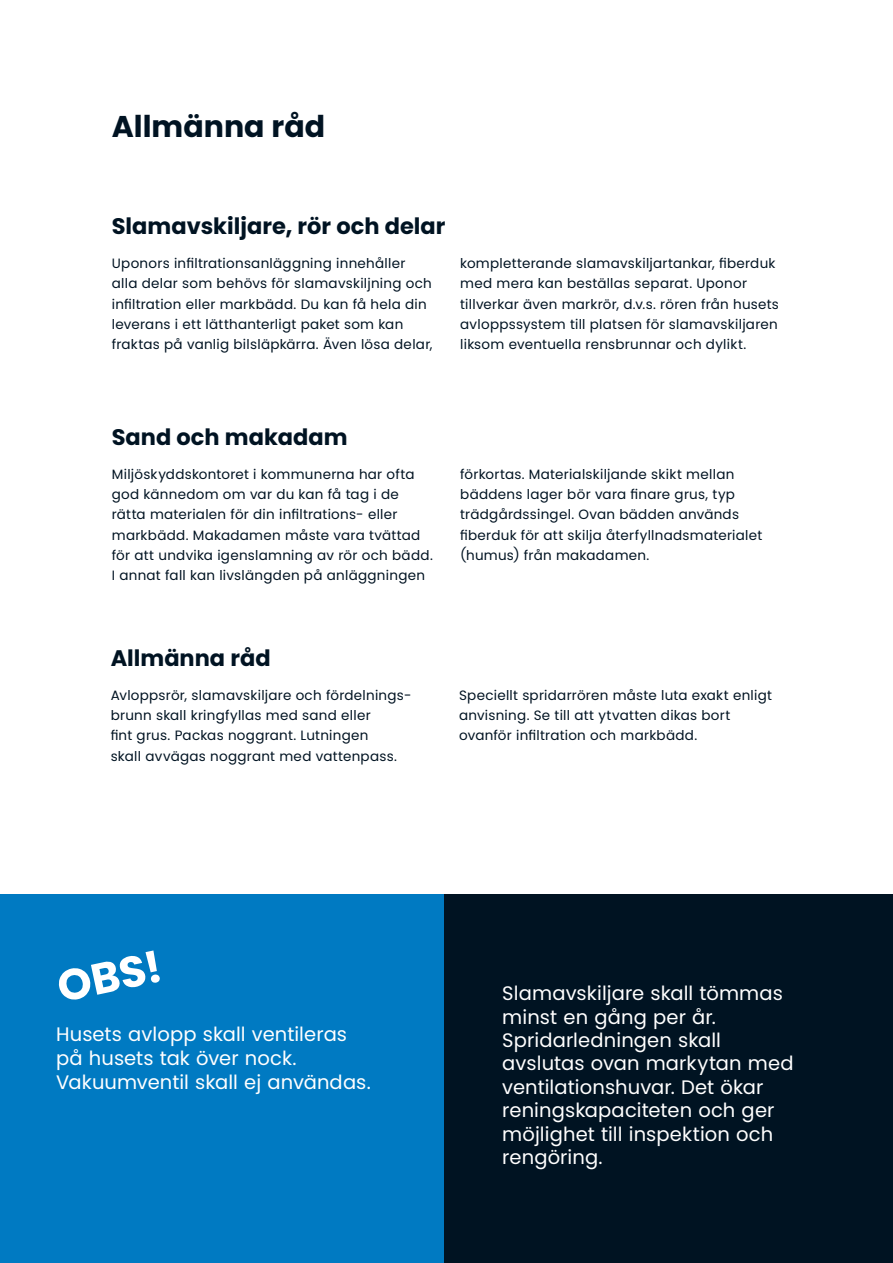
<style>
.page{position:relative;width:893px;height:1263px;background:#fff}
.page>*{position:absolute;margin:0;border:0;box-sizing:border-box;transform-origin:0 0}
.Medium_Header_-_35pt{font:700 43.5px "Poppins";color:#fff}
.Subhead_-_15pt{font:700 30px "Poppins";color:#001322}
.Subhead_-_15pt-2{font:700 22.5px "Poppins";color:#001322}
.Body_Copy_-_9pt{font:19.5px/23.4px "Poppins";letter-spacing:.005em;color:#fff}
.Body_Copy_-_9pt-2{font:13.5px/20.2px "Poppins";letter-spacing:.02em;color:#001322}
</style>
<div class="page">
<div style="left:0;top:895px;width:446px;height:368px;background:#007ac2"></div>
<div style="left:445px;top:895px;width:448px;height:368px;background:#001322"></div>
<p class="Subhead_-_15pt" style="left:112px;top:109px;width:215px">Allmänna råd</p>
<p class="Subhead_-_15pt-2" style="left:112px;top:213px;width:335px">Slamavskiljare, rör och delar</p>
<p class="Body_Copy_-_9pt-2" style="left:112px;top:253px;width:322px">Uponors infiltrationsanläggning innehåller alla delar som behövs för slamavskiljning och infiltration eller markbädd. Du kan få hela din leverans i ett lätthanterligt paket som kan fraktas på vanlig bilsläpkärra. Även lösa delar,</p>
<p class="Body_Copy_-_9pt-2" style="left:460px;top:253px;width:320px">kompletterande slamavskiljartankar, fiberduk med mera kan beställas separat. Uponor tillverkar även markrör, d.v.s. rören från husets avloppssystem till platsen för slamavskiljaren liksom eventuella rensbrunnar och dylikt.</p>
<p class="Subhead_-_15pt-2" style="left:112px;top:424px;width:237px">Sand och makadam</p>
<p class="Body_Copy_-_9pt-2" style="left:112px;top:464px;width:323px">Miljöskyddskontoret i kommunerna har ofta god kännedom om var du kan få tag i de rätta materialen för din infiltrations- eller markbädd. Makadamen måste vara tvättad för att undvika igenslamning av rör och bädd.<br>I annat fall kan livslängden på anläggningen</p>
<p class="Body_Copy_-_9pt-2" style="left:460px;top:464px;width:304px">förkortas. Materialskiljande skikt mellan bäddens lager bör vara finare grus, typ trädgårdssingel. Ovan bädden används fiberduk för att skilja återfyllnadsmaterialet (humus) från makadamen.</p>
<p class="Subhead_-_15pt-2" style="left:111px;top:645px;width:161px">Allmänna råd</p>
<p class="Body_Copy_-_9pt-2" style="left:111px;top:685px;width:302px">Avloppsrör, slamavskiljare och fördelnings&shy;brunn skall kringfyllas med sand eller<br>fint grus. Packas noggrant. Lutningen<br>skall avvägas noggrant med vattenpass.</p>
<p class="Body_Copy_-_9pt-2" style="left:459px;top:685px;width:314px">Speciellt spridarrören måste luta exakt enligt anvisning. Se till att ytvatten dikas bort ovanför infiltration och markbädd.</p>
<p class="Medium_Header_-_35pt" style="left:53px;top:963px;width:107px;rotate:-12deg">OBS!</p>
<p class="Body_Copy_-_9pt" style="left:56px;top:1022px;width:316px;line-height:24px">Husets avlopp skall ventileras på husets tak över nock.<br>Vakuumventil skall ej användas.</p>
<p class="Body_Copy_-_9pt" style="left:502px;top:982px;width:293px">Slamavskiljare skall tömmas minst en gång per år.<br>Spridarledningen skall avslutas ovan markytan med ventilationshuvar. Det ökar reningskapaciteten och ger möjlighet till inspektion och rengöring.</p>
</div>
